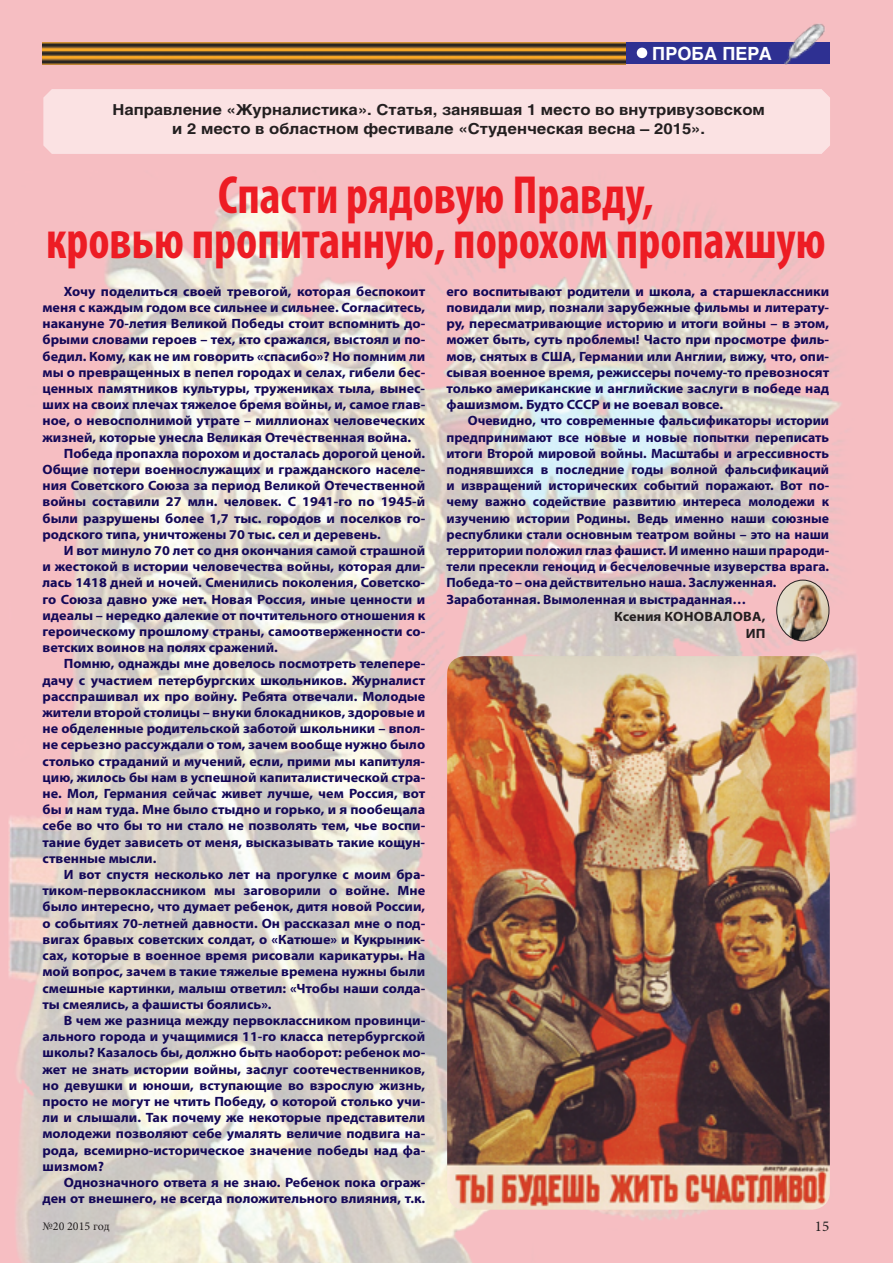
<style>
.page{position:relative;width:893px;height:1263px;background:#fff}
.page>*{position:absolute;margin:0;border:0;box-sizing:border-box;transform-origin:0 0}
.t1{font:700 condensed 54px/45px "Myriad Pro";color:#ed1c24;text-align:center;scale:.91 1}
.t2{font:700 18px "Helios";color:#fff}
.t3{font:700 15px/19.5px "Helios";color:#231f20;text-align:center;scale:1.1 1}
.t4{font:15px "Minion Pro";color:#231f20}
.t5{font:700 13.5px/16.2px "Myriad Pro";color:#140858;text-align:justify;scale:1.05 1}
.t6{font:700 13.5px/16.2px "Myriad Pro";color:#140858}
.t7{font:700 13.5px/17px "Myriad Pro";color:#231f20;scale:1.06 1}
.t8{font:12px "Minion Pro";color:#231f20}
</style>
<div class="page">
<img style="left:0;top:0;width:893px;height:1263px">
<div style="left:589px;top:43px;width:240px;height:21px;background:#2e3092"></div>
<div style="left:638px;top:49px;width:8px;height:8px;background:#fff;border-radius:50%"></div>
<div style="left:637px;top:48px;width:10px;height:10px;border:2px solid #fff;border-radius:50%"></div>
<img style="left:777px;top:16px;width:54px;height:49px">
<div style="left:43px;top:89px;width:787px;height:65px;background:#fbe2e3"></div>
<img style="left:777px;top:580px;width:52px;height:61px">
<div style="left:776px;top:580px;width:53px;height:61px;border:1px solid #231f20;border-radius:50%"></div>
<img style="left:43px;top:43px;width:583px;height:21px">
<img style="left:447px;top:656px;width:383px;height:554px">
<h2 class="t2" style="left:652px;top:43px;width:121px">проба пера</h2>
<p class="t3" style="left:112px;top:100px;width:595px">Направление «Журналистика». Статья, занявшая 1 место во внутривузовском и 2 место в областном фестивале «Студенческая весна – 2015».</p>
<h1 class="t1" style="left:46px;top:171px;width:858px">Спасти рядовую Правду,<br>кровью пропитанную, порохом пропахшую</h1>
<p class="t5" style="left:43px;top:283px;width:366px;text-indent:21px">Хочу поделиться своей тревогой, которая беспокоит меня с каждым годом все сильнее и сильнее. Согласитесь, накануне 70-летия Великой Победы стоит вспомнить до&shy;брыми словами героев – тех, кто сражался, выстоял и по&shy;бедил. Кому, как не им говорить «спасибо»? Но помним ли мы о превращенных в пепел городах и селах, гибели бес&shy;ценных памятников культуры, тружениках тыла, вынес&shy;ших на своих плечах тяжелое бремя войны, и, самое глав&shy;ное, о невосполнимой утрате – миллионах человеческих жизней, которые унесла Великая Отечественная война.</p>
<p class="t5" style="left:43px;top:445px;width:366px;text-indent:21px">Победа пропахла порохом и досталась дорогой ценой.<br>Общие потери военнослужащих и гражданского населе&shy;ния Советского Союза за период Великой Отечественной войны составили 27 млн. человек. С 1941-го по 1945-й были разрушены более 1,7 тыс. городов и поселков го&shy;родского типа, уничтожены 70 тыс. сел и деревень.</p>
<p class="t5" style="left:43px;top:542px;width:366px;text-indent:21px">И вот минуло 70 лет со дня окончания самой страшной и жестокой в истории человечества войны, которая дли&shy;лась 1418 дней и ночей. Сменились поколения, Советско&shy;го Союза давно уже нет. Новая Россия, иные ценности и идеалы – нередко далекие от почтительного отношения к героическому прошлому страны, самоотверженности со&shy;ветских воинов на полях сражений.</p>
<p class="t5" style="left:43px;top:655px;width:366px;text-indent:21px">Помню, однажды мне довелось посмотреть телепере&shy;дачу с участием петербургских школьников. Журналист расспрашивал их про войну. Ребята отвечали. Молодые жители второй столицы – внуки блокадников, здоровые и не обделенные родительской заботой школьники – впол&shy;не серьезно рассуждали о том, зачем вообще нужно было столько страданий и мучений, если, прими мы капитуля&shy;цию, жилось бы нам в успешной капиталистической стра&shy;не. Мол, Германия сейчас живет лучше, чем Россия, вот бы и нам туда. Мне было стыдно и горько, и я пообещала себе во что бы то ни стало не позволять тем, чье воспи&shy;тание будет зависеть от меня, высказывать такие кощун&shy;ственные мысли.</p>
<p class="t5" style="left:43px;top:866px;width:366px;text-indent:21px">И вот спустя несколько лет на прогулке с моим бра&shy;тиком-первоклассником мы заговорили о войне. Мне было интересно, что думает ребенок, дитя новой России, о событиях 70-летней давности. Он рассказал мне о под&shy;вигах бравых советских солдат, о «Катюше» и Кукрыник&shy;сах, которые в военное время рисовали карикатуры. На мой вопрос, зачем в такие тяжелые времена нужны были смешные картинки, малыш ответил: «Чтобы наши солда&shy;ты смеялись, а фашисты боялись».</p>
<p class="t5" style="left:43px;top:1012px;width:366px;text-indent:21px">В чем же разница между первоклассником провинци&shy;ального города и учащимися 11-го класса петербургской школы? Казалось бы, должно быть наоборот: ребенок мо&shy;жет не знать истории войны, заслуг соотечественников, но девушки и юноши, вступающие во взрослую жизнь, просто не могут не чтить Победу, о которой столько учи&shy;ли и слышали. Так почему же некоторые представители молодежи позволяют себе умалять величие подвига на&shy;рода, всемирно-историческое значение победы над фа&shy;шизмом?</p>
<p class="t5" style="left:43px;top:1174px;width:366px;text-align:right">Однозначного ответа я не знаю. Ребенок пока ограж&shy;ден от внешнего, не всегда положительного влияния, т.к.</p>
<p class="t8" style="left:43px;top:1218px;width:69px">№20 2015 год</p>
<p class="t5" style="left:446px;top:283px;width:366px">его воспитывают родители и школа, а старшеклассники повидали мир, познали зарубежные фильмы и литерату&shy;ру, пересматривающие историю и итоги войны – в этом, может быть, суть проблемы! Часто при просмотре филь&shy;мов, снятых в США, Германии или Англии, вижу, что, опи&shy;сывая военное время, режиссеры почему-то превозносят только американские и английские заслуги в победе над фашизмом. Будто СССР и не воевал вовсе.</p>
<p class="t6" style="left:446px;top:412px;width:384px;text-indent:21px">Очевидно, что современные фальсификаторы истории предпринимают все новые и новые попытки переписать итоги Второй мировой войны. Масштабы и агрессивность поднявшихся в последние годы волной фальсификаций и извращений исторических событий поражают. Вот по&shy;чему важно содействие развитию интереса молодежи к изучению истории Родины. Ведь именно наши союзные республики стали основным театром войны – это на наши территории положил глаз фашист. И именно наши прароди&shy;тели пресекли геноцид и бесчеловечные изуверства врага.<br>Победа-то – она действительно наша. Заслуженная.<br>Заработанная. Вымоленная и выстраданная…</p>
<p class="t7" style="left:614px;top:607px;width:67px">Ксения Коно</p>
<p class="t7" style="left:704px;top:607px;width:19px">вало</p>
<p class="t7" style="left:743px;top:607px;width:22px">ва,<br>ИП</p>
<p class="t4" style="left:815px;top:1216px;width:16px">15</p>
</div>
